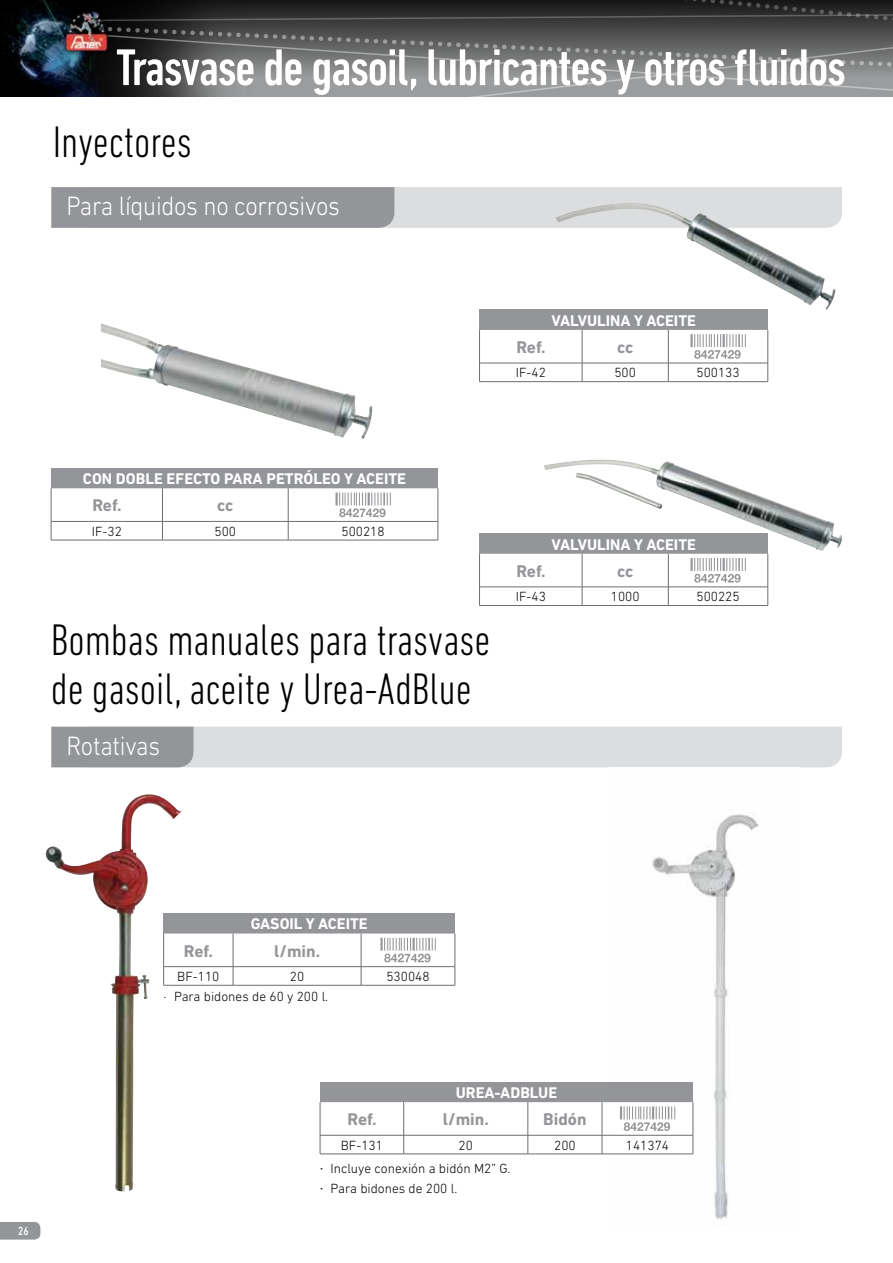
<style>
.page{position:relative;width:893px;height:1263px;background:#fff}
.page>*{position:absolute;margin:0;border:0;box-sizing:border-box;transform-origin:0 0}
.t1{font:500 condensed 52.5px "DIN Next LT Pro";letter-spacing:-.02em;color:#fff}
.t2{font:300 condensed 45px/49.1px "DIN Next LT Pro";color:#000}
.t3{font:300 27px "DIN Next LT Pro";letter-spacing:-.01em;color:#fff;scale:.9 1}
.t4{font:700 17.25px "DIN Next LT Pro";color:#939598}
.t5{font:700 15.75px "DIN Next LT Pro";color:#fff}
.t6{font:300 13.5px/20.4px "DIN Next LT Pro";color:#000}
.t7{font:500 12px "DIN Next LT Pro";color:#fff;scale:.8 1}
.s1{font-family:"Helvetica Neue"}
</style>
<div class="page">
<svg style="left:0;top:1222px;width:40px;height:17px"></svg>
<img style="left:0;top:0;width:287px;height:97px">
<svg style="left:105px;top:31px;width:320px;height:66px;background:#676869"></svg>
<svg style="left:94px;top:7px;width:331px;height:24px;background:#2f2f2f"></svg>
<svg style="left:425px;top:0;width:468px;height:97px;background:#676869"></svg>
<img style="left:64px;top:9px;width:47px;height:45px">
<svg style="left:51px;top:187px;width:791px;height:41px;background:#b4b5b7"></svg>
<svg style="left:51px;top:727px;width:791px;height:40px;background:#ced0d1"></svg>
<div style="left:51px;top:468px;width:387px;height:20px;background:#939598"></div>
<hr style="left:51px;top:540px;width:111px;height:1px;background:#6d6e71">
<hr style="left:162px;top:540px;width:126px;height:1px;background:#6d6e71">
<hr style="left:288px;top:540px;width:150px;height:1px;background:#6d6e71">
<svg style="left:51px;top:488px;width:388px;height:52px"></svg>
<div style="left:479px;top:310px;width:289px;height:20px;background:#939598"></div>
<svg style="left:479px;top:330px;width:289px;height:52px"></svg>
<div style="left:479px;top:533px;width:289px;height:21px;background:#939598"></div>
<hr style="left:479px;top:605px;width:103px;height:1px;background:#6d6e71">
<hr style="left:582px;top:605px;width:86px;height:1px;background:#6d6e71">
<hr style="left:668px;top:605px;width:100px;height:1px;background:#6d6e71">
<svg style="left:479px;top:554px;width:289px;height:51px"></svg>
<div style="left:164px;top:913px;width:291px;height:20px;background:#939598"></div>
<hr style="left:164px;top:985px;width:69px;height:1px;background:#6d6e71">
<hr style="left:233px;top:985px;width:128px;height:1px;background:#6d6e71">
<hr style="left:361px;top:985px;width:94px;height:1px;background:#6d6e71">
<svg style="left:163px;top:933px;width:293px;height:52px"></svg>
<img style="left:101px;top:323px;width:271px;height:116px">
<img style="left:544px;top:460px;width:298px;height:91px">
<img style="left:555px;top:203px;width:280px;height:107px">
<img style="left:46px;top:794px;width:103px;height:398px">
<img style="left:652px;top:814px;width:107px;height:406px">
<div style="left:320px;top:1082px;width:373px;height:20px;background:#939598"></div>
<hr style="left:320px;top:1154px;width:84px;height:1px;background:#6d6e71">
<hr style="left:404px;top:1154px;width:124px;height:1px;background:#6d6e71">
<hr style="left:528px;top:1154px;width:74px;height:1px;background:#6d6e71">
<hr style="left:602px;top:1154px;width:91px;height:1px;background:#6d6e71">
<svg style="left:320px;top:1102px;width:374px;height:52px"></svg>
<h1 class="t1" style="left:116px;top:38px;width:731px">Trasvase de gasoil, lubricantes y otros fluidos</h1>
<h2 class="t2" style="left:53px;top:117px;width:141px">Inyectores</h2>
<h3 class="t3" style="left:66px;top:191px;width:305px">Para líquidos no corrosivos</h3>
<p class="t5" style="left:551px;top:311px;width:146px">VALVULINA Y ACEITE</p>
<p class="t4" style="left:516px;top:337px;width:31px">Ref.</p>
<p class="t4" style="left:617px;top:337px;width:18px">cc</p>
<p class="t6" style="left:516px;top:362px;width:32px">IF-42</p>
<p class="t6" style="left:614px;top:362px;width:23px">500</p>
<p class="t6" style="left:696px;top:362px;width:45px">500133</p>
<p class="t5" style="left:83px;top:469px;width:325px">CON DOBLE EFECTO PARA PETRÓLEO Y ACEITE</p>
<p class="t4" style="left:92px;top:495px;width:31px">Ref.</p>
<p class="t4" style="left:217px;top:495px;width:18px">cc</p>
<p class="t6" style="left:92px;top:521px;width:32px">IF-32</p>
<p class="t6" style="left:215px;top:521px;width:23px">500</p>
<p class="t6" style="left:341px;top:521px;width:45px">500218</p>
<h2 class="t2" style="left:51px;top:615px;width:441px">Bombas manuales para trasvase de gasoil, aceite y Urea-AdBlue</h2>
<h3 class="t3" style="left:66px;top:730px;width:106px">Rotativas</h3>
<p class="t5" style="left:551px;top:535px;width:146px">VALVULINA Y ACEITE</p>
<p class="t4" style="left:516px;top:561px;width:31px">Ref.</p>
<p class="t4" style="left:617px;top:561px;width:18px">cc</p>
<p class="t6" style="left:516px;top:586px;width:32px">IF-43</p>
<p class="t6" style="left:611px;top:586px;width:30px">1000</p>
<p class="t6" style="left:696px;top:586px;width:45px">500225</p>
<p class="t7" style="left:18px;top:1223px;width:15px">26</p>
<p class="t5" style="left:251px;top:915px;width:119px">GASOIL Y ACEITE</p>
<p class="t4" style="left:184px;top:940px;width:31px">Ref.</p>
<p class="t4" style="left:274px;top:940px;width:47px">l/min.</p>
<p class="t6" style="left:177px;top:966px;width:44px">BF-110</p>
<p class="t6" style="left:290px;top:966px;width:16px">20</p>
<p class="t6" style="left:386px;top:966px;width:45px">530048</p>
<p class="t6" style="left:164px;top:986px;width:166px">· Para bidones de 60 y 200 l.</p>
<p class="t5" style="left:456px;top:1083px;width:103px">UREA-ADBLUE</p>
<p class="t4" style="left:347px;top:1109px;width:31px">Ref.</p>
<p class="t4" style="left:443px;top:1109px;width:47px">l/min.</p>
<p class="t4" style="left:543px;top:1109px;width:45px">Bidón</p>
<p class="t6" style="left:341px;top:1135px;width:44px">BF-131</p>
<p class="t6" style="left:459px;top:1135px;width:16px">20</p>
<p class="t6" style="left:554px;top:1135px;width:23px">200</p>
<p class="t6" style="left:626px;top:1135px;width:45px">141374</p>
<p class="t6" style="left:320px;top:1158px;width:192px"><span class="s1">·</span> Incluye conexión a bidón M2” G. <span class="s1">·</span> Para bidones de 200 l.</p>
</div>
